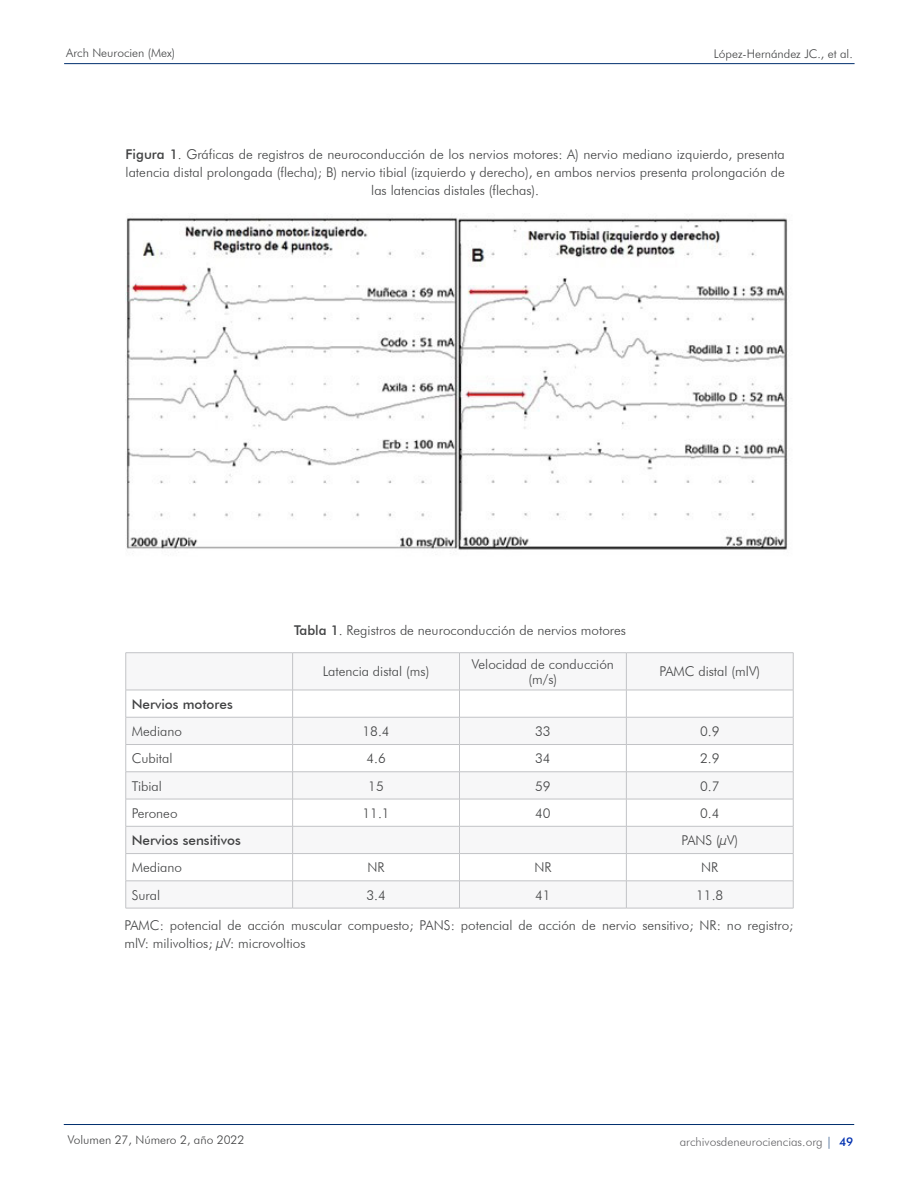
<style>
.page{position:relative;width:918px;height:1188px;background:#fff}
.page>*{position:absolute;margin:0;border:0;box-sizing:border-box;transform-origin:0 0}
.Texto{font:300 13.5px/18px "Futura BT";color:#414243;text-align:center}
.Texto-2{font:500 13.5px "Futura BT";color:#414243}
.t1{font:300 12px "Futura BT";color:#414243}
.Encabezado{font:300 12px "Futura BT";color:#636366}
.s1{font-weight:500}
.s2{color:#022f6e}
.s3{font-weight:500;color:#0030b0}
</style>
<div class="page">
<hr style="left:64px;top:63px;width:791px;height:1px;background:#022f6e">
<hr style="left:64px;top:1124px;width:790px;height:1px;background:#022f6e">
<img style="left:126px;top:217px;width:662px;height:333px">
<svg style="left:127px;top:653px;width:666px;height:255px"></svg>
<hr style="left:126px;top:652px;width:167px;height:1px;background:#c2c3c6">
<hr style="left:126px;top:653px;width:1px;height:37px;background:#c2c3c6">
<hr style="left:293px;top:652px;width:167px;height:1px;background:#c2c3c6">
<hr style="left:292px;top:653px;width:1px;height:37px;background:#c2c3c6">
<hr style="left:460px;top:652px;width:166px;height:1px;background:#c2c3c6">
<hr style="left:459px;top:653px;width:1px;height:37px;background:#c2c3c6">
<hr style="left:626px;top:652px;width:167px;height:1px;background:#c2c3c6">
<hr style="left:626px;top:653px;width:1px;height:37px;background:#c2c3c6">
<hr style="left:793px;top:653px;width:1px;height:37px;background:#c2c3c6">
<hr style="left:126px;top:690px;width:167px;height:1px;background:#c2c3c6">
<hr style="left:293px;top:690px;width:167px;height:1px;background:#c2c3c6">
<hr style="left:460px;top:690px;width:166px;height:1px;background:#c2c3c6">
<hr style="left:626px;top:690px;width:167px;height:1px;background:#c2c3c6">
<hr style="left:126px;top:717px;width:167px;height:1px;background:#c2c3c6">
<hr style="left:293px;top:717px;width:167px;height:1px;background:#c2c3c6">
<hr style="left:460px;top:717px;width:166px;height:1px;background:#c2c3c6">
<hr style="left:626px;top:717px;width:167px;height:1px;background:#c2c3c6">
<hr style="left:126px;top:744px;width:167px;height:1px;background:#c2c3c6">
<hr style="left:293px;top:744px;width:167px;height:1px;background:#c2c3c6">
<hr style="left:460px;top:744px;width:166px;height:1px;background:#c2c3c6">
<hr style="left:626px;top:744px;width:167px;height:1px;background:#c2c3c6">
<hr style="left:126px;top:772px;width:167px;height:1px;background:#c2c3c6">
<hr style="left:293px;top:772px;width:167px;height:1px;background:#c2c3c6">
<hr style="left:460px;top:772px;width:166px;height:1px;background:#c2c3c6">
<hr style="left:626px;top:772px;width:167px;height:1px;background:#c2c3c6">
<hr style="left:126px;top:799px;width:167px;height:1px;background:#c2c3c6">
<hr style="left:293px;top:799px;width:167px;height:1px;background:#c2c3c6">
<hr style="left:460px;top:799px;width:166px;height:1px;background:#c2c3c6">
<hr style="left:626px;top:799px;width:167px;height:1px;background:#c2c3c6">
<hr style="left:126px;top:826px;width:167px;height:1px;background:#c2c3c6">
<hr style="left:293px;top:826px;width:167px;height:1px;background:#c2c3c6">
<hr style="left:460px;top:826px;width:166px;height:1px;background:#c2c3c6">
<hr style="left:626px;top:826px;width:167px;height:1px;background:#c2c3c6">
<hr style="left:126px;top:853px;width:167px;height:1px;background:#c2c3c6">
<hr style="left:293px;top:853px;width:167px;height:1px;background:#c2c3c6">
<hr style="left:460px;top:853px;width:166px;height:1px;background:#c2c3c6">
<hr style="left:626px;top:853px;width:167px;height:1px;background:#c2c3c6">
<hr style="left:126px;top:881px;width:167px;height:1px;background:#c2c3c6">
<svg style="left:126px;top:690px;width:1px;height:218px"></svg>
<hr style="left:293px;top:881px;width:167px;height:1px;background:#c2c3c6">
<svg style="left:292px;top:691px;width:1px;height:217px"></svg>
<hr style="left:460px;top:881px;width:166px;height:1px;background:#c2c3c6">
<svg style="left:459px;top:691px;width:1px;height:217px"></svg>
<hr style="left:626px;top:881px;width:167px;height:1px;background:#c2c3c6">
<svg style="left:626px;top:691px;width:1px;height:217px"></svg>
<svg style="left:793px;top:690px;width:1px;height:218px"></svg>
<hr style="left:126px;top:908px;width:167px;height:1px;background:#c2c3c6">
<hr style="left:293px;top:908px;width:167px;height:1px;background:#c2c3c6">
<hr style="left:460px;top:908px;width:166px;height:1px;background:#c2c3c6">
<hr style="left:626px;top:908px;width:167px;height:1px;background:#c2c3c6">
<p class="t1" style="left:66px;top:45px;width:111px">Arch Neurocien (Mex)</p>
<p class="t1" style="left:714px;top:46px;width:140px">López-Hernández JC., et al.</p>
<p class="Texto" style="left:126px;top:145px;width:661px"><span class="s1">Figura 1</span>. Gráficas de registros de neuroconducción de los nervios motores: A) nervio mediano izquierdo, presenta latencia distal prolongada (flecha); B) nervio tibial (izquierdo y derecho), en ambos nervios presenta prolongación de las latencias distales (flechas).</p>
<p class="Texto" style="left:294px;top:621px;width:334px"><span class="s1">Tabla 1</span>. Registros de neuroconducción de nervios motores</p>
<p class="Texto" style="left:323px;top:663px;width:108px">Latencia distal (ms)</p>
<p class="Texto" style="left:472px;top:657px;width:144px;line-height:15px">Velocidad de conducción (m/s)</p>
<p class="Texto" style="left:659px;top:663px;width:102px">PAMC distal (mlV)</p>
<p class="Texto-2" style="left:132px;top:696px;width:102px">Nervios motores</p>
<p class="Texto" style="left:132px;top:722px;width:52px">Mediano</p>
<p class="Texto" style="left:362px;top:722px;width:29px">18.4</p>
<p class="Texto" style="left:535px;top:722px;width:17px">33</p>
<p class="Texto" style="left:700px;top:722px;width:21px">0.9</p>
<p class="Texto" style="left:132px;top:749px;width:42px">Cubital</p>
<p class="Texto" style="left:366px;top:749px;width:21px">4.6</p>
<p class="Texto" style="left:535px;top:749px;width:17px">34</p>
<p class="Texto" style="left:700px;top:749px;width:21px">2.9</p>
<p class="Texto" style="left:132px;top:777px;width:32px">Tibial</p>
<p class="Texto" style="left:368px;top:777px;width:17px">15</p>
<p class="Texto" style="left:535px;top:777px;width:17px">59</p>
<p class="Texto" style="left:700px;top:777px;width:21px">0.7</p>
<p class="Texto" style="left:132px;top:804px;width:47px">Peroneo</p>
<p class="Texto" style="left:362px;top:804px;width:29px">11.1</p>
<p class="Texto" style="left:535px;top:804px;width:17px">40</p>
<p class="Texto" style="left:700px;top:804px;width:21px">0.4</p>
<p class="Texto-2" style="left:132px;top:832px;width:111px">Nervios sensitivos</p>
<p class="Texto" style="left:681px;top:831px;width:58px">PANS (µV)</p>
<p class="Texto" style="left:132px;top:858px;width:52px">Mediano</p>
<p class="Texto" style="left:367px;top:858px;width:19px">NR</p>
<p class="Texto" style="left:534px;top:858px;width:19px">NR</p>
<p class="Texto" style="left:701px;top:858px;width:19px">NR</p>
<p class="Texto" style="left:132px;top:886px;width:30px">Sural</p>
<p class="Texto" style="left:366px;top:886px;width:21px">3.4</p>
<p class="Texto" style="left:535px;top:886px;width:17px">41</p>
<p class="Texto" style="left:696px;top:886px;width:29px">11.8</p>
<p class="Texto" style="left:125px;top:916px;width:670px">PAMC: potencial de acción muscular compuesto; PANS: potencial de acción de nervio sensitivo; NR: no registro;</p>
<p class="Texto" style="left:125px;top:934px;width:182px">mlV: milivoltios; µV: microvoltios</p>
<p class="t1" style="left:68px;top:1132px;width:178px">Volumen 27, Número 2, año 2022</p>
<p class="Encabezado" style="left:680px;top:1134px;width:175px">archivosdeneurociencias.org <span class="s2">|</span> <span class="s3">49</span></p>
</div>
